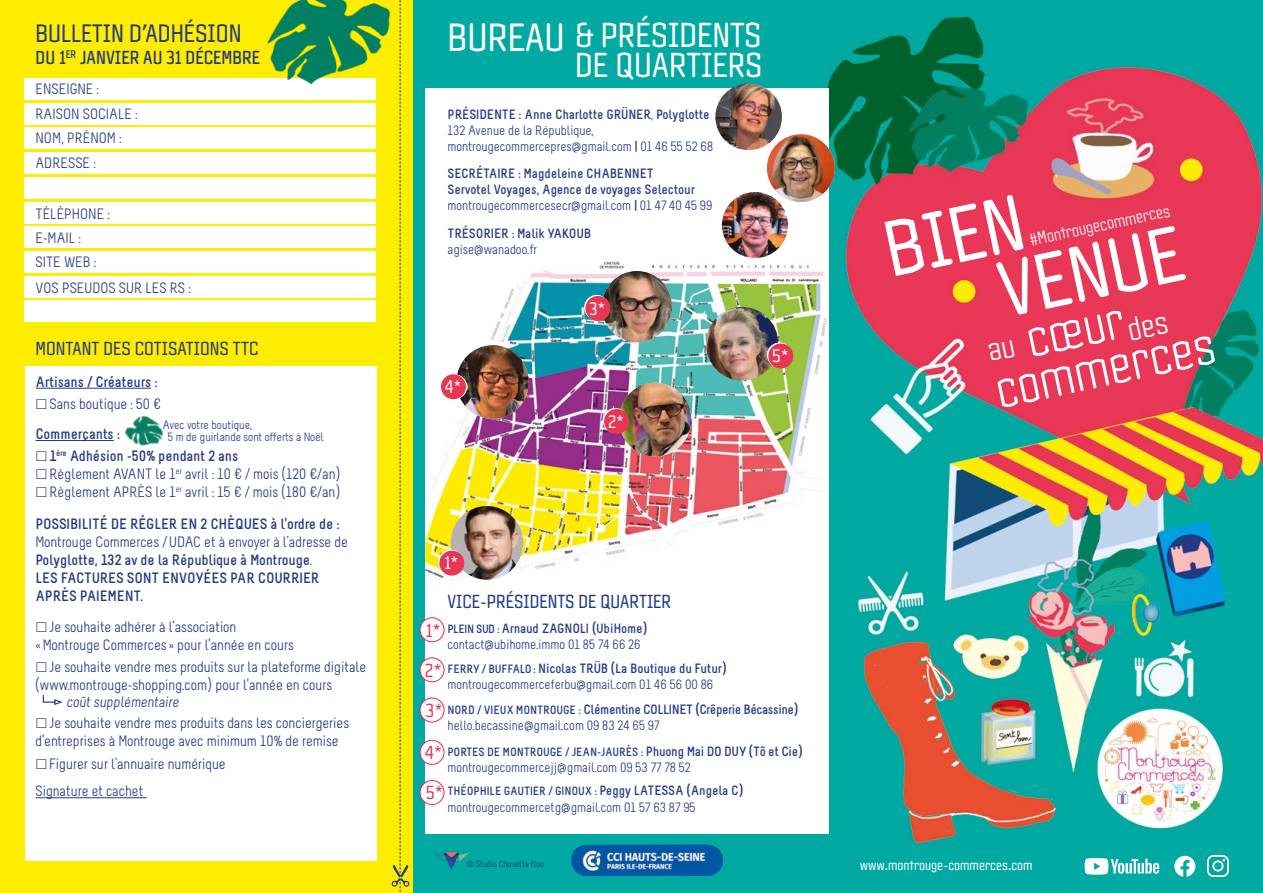
<style>
.page{position:relative;width:1263px;height:893px;background:#fff}
.page>*{position:absolute;margin:0;border:0;box-sizing:border-box;transform-origin:0 0}
.t1{font:75px/63.4px "Clicker Condensed";color:#fff}
.t2{font:300 51.75px/43.5px "Clicker Condensed";color:#fff}
.t3{font:37.5px "Clicker Condensed";color:#fff}
.t4{font:33px/30px "Clicker Condensed";color:#fff}
.t5{font:24px "Clicker Condensed";color:#243a85}
.t6{font:18px "Clicker Condensed";color:#243a85}
.t7{font:500 18px "Clicker Condensed";color:#243a85}
.t8{font:18px "Clicker Condensed";color:#e83755}
.t9{font:17.25px "Clicker Condensed";color:#fff}
.t10{font:300 16.5px "Clicker Condensed";color:#fff}
.t11{font:15px/18px "Melbourne";color:#243a85}
.t12{font:700 15px/18px "Melbourne";color:#243a85}
.t13{font:13.5px/16.2px "Melbourne";color:#243a85}
.t14{font:700 13.5px/16.2px "Melbourne";color:#243a85}
.t15{font:700 13.5px/16.2px "Melbourne";letter-spacing:-.02em;color:#243a85}
.t16{font:13.5px "Clicker Condensed";color:#fff}
.t17{font:700 12px "Melbourne";color:#243a85}
.t18{font:12px/12px "Melbourne";color:#243a85}
.t19{font:9px "Melbourne";color:#243a85}
.s1{font-weight:400}
.s2{font-weight:700}
.s3{font-weight:700;font-size:12px}
.s4{font-size:12px}
.s5{font-size:13.5px}
.s6{font-family:"Clicker";font-weight:300}
</style>
<div class="page">
<div style="left:398px;top:0;width:865px;height:893px;background:#00a9a1"></div>
<img style="left:819px;top:16px;width:444px;height:858px">
<div style="left:425px;top:88px;width:403px;height:745px;background:#fff"></div>
<div style="left:0;top:0;width:412px;height:893px;background:#ffed00"></div>
<div style="left:25px;top:366px;width:351px;height:494px;background:#fff"></div>
<div style="left:25px;top:178px;width:351px;height:21px;background:#fff"></div>
<div style="left:25px;top:128px;width:351px;height:21px;background:#fff"></div>
<div style="left:25px;top:227px;width:351px;height:21px;background:#fff"></div>
<div style="left:25px;top:301px;width:351px;height:21px;background:#fff"></div>
<div style="left:25px;top:103px;width:351px;height:21px;background:#fff"></div>
<div style="left:25px;top:202px;width:351px;height:21px;background:#fff"></div>
<div style="left:25px;top:276px;width:351px;height:21px;background:#fff"></div>
<div style="left:25px;top:152px;width:351px;height:21px;background:#fff"></div>
<div style="left:25px;top:251px;width:351px;height:22px;background:#fff"></div>
<div style="left:25px;top:78px;width:351px;height:21px;background:#fff"></div>
<img style="left:425px;top:253px;width:404px;height:339px">
<img style="left:715px;top:84px;width:67px;height:66px;border-radius:33px">
<img style="left:767px;top:134px;width:68px;height:68px;border-radius:34px">
<img style="left:722px;top:192px;width:66px;height:66px;border-radius:33px">
<img style="left:451px;top:506px;width:72px;height:74px">
<img style="left:619px;top:383px;width:72px;height:73px">
<img style="left:706px;top:307px;width:72px;height:74px">
<img style="left:602px;top:271px;width:70px;height:71px">
<img style="left:456px;top:345px;width:73px;height:74px">
<img style="left:255px;top:0;width:136px;height:100px">
<img style="left:124px;top:415px;width:40px;height:31px">
<svg style="left:1174px;top:856px;width:21px;height:21px"></svg>
<img style="left:1207px;top:856px;width:21px;height:21px">
<img style="left:571px;top:844px;width:152px;height:32px">
<svg style="left:1084px;top:858px;width:75px;height:17px"></svg>
<img style="left:433px;top:851px;width:37px;height:19px">
<div style="left:420px;top:618px;width:24px;height:24px;background:#fff;border-radius:50%"></div>
<div style="left:420px;top:618px;width:24px;height:24px;border:1px solid #f52547;border-radius:50%"></div>
<svg style="left:438px;top:550px;width:25px;height:25px"></svg>
<div style="left:439px;top:551px;width:25px;height:25px;background:#e83755;border-radius:50%"></div>
<svg style="left:603px;top:408px;width:25px;height:25px"></svg>
<div style="left:604px;top:409px;width:25px;height:25px;background:#e83755;border-radius:50%"></div>
<svg style="left:584px;top:295px;width:25px;height:25px"></svg>
<div style="left:585px;top:296px;width:25px;height:25px;background:#e83755;border-radius:50%"></div>
<svg style="left:442px;top:374px;width:25px;height:25px"></svg>
<div style="left:441px;top:374px;width:25px;height:25px;background:#e83755;border-radius:50%"></div>
<svg style="left:767px;top:342px;width:25px;height:25px"></svg>
<div style="left:768px;top:343px;width:25px;height:25px;background:#e83755;border-radius:50%"></div>
<div style="left:420px;top:658px;width:24px;height:24px;background:#fff;border-radius:50%"></div>
<div style="left:420px;top:658px;width:24px;height:24px;border:1px solid #f52547;border-radius:50%"></div>
<div style="left:420px;top:698px;width:24px;height:24px;background:#fff;border-radius:50%"></div>
<div style="left:420px;top:698px;width:24px;height:24px;border:1px solid #f52547;border-radius:50%"></div>
<div style="left:420px;top:740px;width:24px;height:24px;background:#fff;border-radius:50%"></div>
<div style="left:420px;top:740px;width:24px;height:24px;border:1px solid #f52547;border-radius:50%"></div>
<div style="left:420px;top:780px;width:24px;height:24px;background:#fff;border-radius:50%"></div>
<div style="left:420px;top:780px;width:24px;height:25px;border:1px solid #f52547;border-radius:50%"></div>
<svg style="left:392px;top:0;width:17px;height:892px"></svg>
<hr style="left:36px;top:388px;width:115px;height:1px;background:#243a85">
<hr style="left:36px;top:440px;width:78px;height:1px;background:#243a85">
<hr style="left:36px;top:797px;width:111px;height:1px;background:#243a85">
<svg style="left:43px;top:695px;width:20px;height:10px"></svg>
<svg style="left:988px;top:340px;width:27px;height:21px"></svg>
<svg style="left:1127px;top:315px;width:41px;height:26px"></svg>
<h3 class="t5" style="left:36px;top:19px;width:208px">BULLETIN D’ADHÉSION</h3>
<p class="t7" style="left:36px;top:46px;width:226px">DU 1<sup>ER</sup> JANVIER AU 31 DÉCEMBRE</p>
<p class="t11" style="left:36px;top:82px;width:65px">ENSEIGNE :</p>
<p class="t11" style="left:36px;top:104px;width:104px;line-height:24.2px">RAISON SOCIALE :<br>NOM, PRÉNOM :<br>ADRESSE :</p>
<p class="t11" style="left:36px;top:206px;width:76px">TÉLÉPHONE :</p>
<p class="t11" style="left:36px;top:228px;width:62px;line-height:23.5px">E-MAIL :<br>SITE WEB :</p>
<p class="t11" style="left:36px;top:280px;width:157px">VOS PSEUDOS SUR LES RS :</p>
<p class="t6" style="left:36px;top:337px;width:224px">MONTANT DES COTISATIONS TTC</p>
<p class="t12" style="left:36px;top:373px;width:123px">Artisans / Créateurs :</p>
<p class="t11" style="left:49px;top:396px;width:113px">Sans boutique : 50 €</p>
<p class="t12" style="left:36px;top:425px;width:86px">Commerçants :</p>
<p class="t18" style="left:168px;top:420px;width:157px;text-indent:-5px">Avec votre boutique,<br>5 m de guirlande sont offerts à Noël</p>
<p class="t12" style="left:49px;top:447px;width:190px">1<sup>ère</sup> Adhésion -50% pendant 2 ans</p>
<p class="t11" style="left:49px;top:466px;width:293px">Règlement AVANT le 1<sup>er</sup> avril : 10 € / mois (120 €/an)<br>Règlement APRÈS le 1<sup>er</sup> avril : 15 € / mois (180 €/an)</p>
<p class="t12" style="left:36px;top:515px;width:305px">POSSIBILITÉ DE RÉGLER EN 2 CHÈQUES à l’ordre de :</p>
<p class="t12" style="left:36px;top:533px;width:314px"><span class="s1">Montrouge Commerces /UDAC et à envoyer à l'adresse de </span>Polyglotte, 132 av de la République à Montrouge<span class="s1">.<br></span>LES FACTURES SONT ENVOYÉES PAR COURRIER APRÈS PAIEMENT.</p>
<p class="t11" style="left:36px;top:619px;width:260px;text-indent:14px">Je souhaite adhérer à l’association «Montrouge Commerces» pour l’année en cours</p>
<p class="t11" style="left:36px;top:659px;width:332px;text-indent:14px">Je souhaite vendre mes produits sur la plateforme digitale (www.montrouge-shopping.com) pour l’année en cours</p>
<p class="t11" style="left:66px;top:694px;width:116px">coût supplémentaire</p>
<p class="t11" style="left:36px;top:716px;width:315px;text-indent:14px">Je souhaite vendre mes produits dans les conciergeries d’entreprises à Montrouge avec minimum 10% de remise</p>
<p class="t11" style="left:36px;top:752px;width:192px;line-height:27px;text-indent:14px">Figurer sur l'annuaire numérique<br>Signature et cachet</p>
<h3 class="t3" style="left:448px;top:15px;width:119px">BUREAU</h3>
<h3 class="t4" style="left:575px;top:20px;width:189px">&amp; PRÉSIDENTS<br>DE QUARTIERS</h3>
<p class="t13" style="left:448px;top:107px;width:267px"><span class="s2">PRÉSIDENTE : Anne Charlotte GRÜNER</span>, <span class="s2">Polyglotte<br></span>132 Avenue de la République, montrougecommercepres@gmail.com <span class="s2">|</span> 01 46 55 52 68</p>
<p class="t14" style="left:448px;top:165px;width:266px">SECRÉTAIRE : Magdeleine CHABENNET<br>Servotel Voyages, Agence de voyages Selectour <span class="s1">montrougecommercesecr@gmail.com</span> | <span class="s1">01 47 40 45 99</span></p>
<p class="t14" style="left:448px;top:225px;width:145px">TRÉSORIER : Malik YAKOUB</p>
<p class="t13" style="left:448px;top:242px;width:91px">agise@wanadoo.fr</p>
<p class="t9" style="left:445px;top:377px;width:18px">4*</p>
<p class="t9" style="left:444px;top:553px;width:16px">1*</p>
<p class="t9" style="left:589px;top:298px;width:18px">3*</p>
<p class="t9" style="left:608px;top:411px;width:18px">2*</p>
<p class="t9" style="left:772px;top:346px;width:18px">5*</p>
<p class="t6" style="left:448px;top:590px;width:225px">VICE-PRÉSIDENTS DE QUARTIER</p>
<p class="t13" style="left:448px;top:621px;width:201px"><span class="s3">PLEIN SUD :</span> <span class="s2">Arnaud ZAGNOLI (UbiHome) </span>contact@ubihome.immo 01 85 74 66 26</p>
<p class="t13" style="left:448px;top:662px;width:281px"><span class="s3">FERRY / BUFFALO:</span> <span class="s2">Nicolas TRÜB (La Boutique du Futur) </span>montrougecommerceferbu@gmail.com 01 46 56 00 86</p>
<p class="t15" style="left:448px;top:701px;width:352px"><span class="s4">NORD / VIEUX MONTROUGE :</span> Clémentine COLLINET (Crêperie Bécassine) <span class="s1">hello.becassine@gmail.com 09 83 24 65 97</span></p>
<p class="t17" style="left:448px;top:744px;width:357px">PORTES DE MONTROUGE / JEAN-JAURÈS : <span class="s5">Phuong Mai DO DUY (Tô et Cie)</span></p>
<p class="t13" style="left:448px;top:760px;width:245px">montrougecommercejj@gmail.com 09 53 77 78 52</p>
<p class="t17" style="left:448px;top:784px;width:297px">THÉOPHILE GAUTIER / GINOUX : <span class="s5">Peggy LATESSA (Angela C)</span></p>
<p class="t13" style="left:448px;top:800px;width:249px">montrougecommercetg@gmail.com 01 57 63 87 95</p>
<p class="t8" style="left:426px;top:620px;width:16px">1*</p>
<p class="t8" style="left:425px;top:660px;width:18px">2*</p>
<p class="t8" style="left:426px;top:700px;width:18px">3*</p>
<p class="t8" style="left:425px;top:741px;width:19px">4*</p>
<p class="t8" style="left:426px;top:782px;width:19px">5*</p>
<p class="t19" style="left:467px;top:859px;width:79px"><span class="s6">©</span> Studio Chouette fluo</p>
<h1 class="t1" style="left:979px;top:196px;width:188px;text-indent:-103px;rotate:-12deg">BIEN<br>VENUE</h1>
<p class="t10" style="left:1028px;top:231px;width:144px;rotate:-12deg">#Montrougecommerces</p>
<h2 class="t2" style="left:982px;top:325px;width:225px;text-indent:41px;rotate:-12deg">cœur commerces</h2>
<p class="t16" style="left:860px;top:857px;width:174px">www.montrouge-commerces.com</p>
</div>
